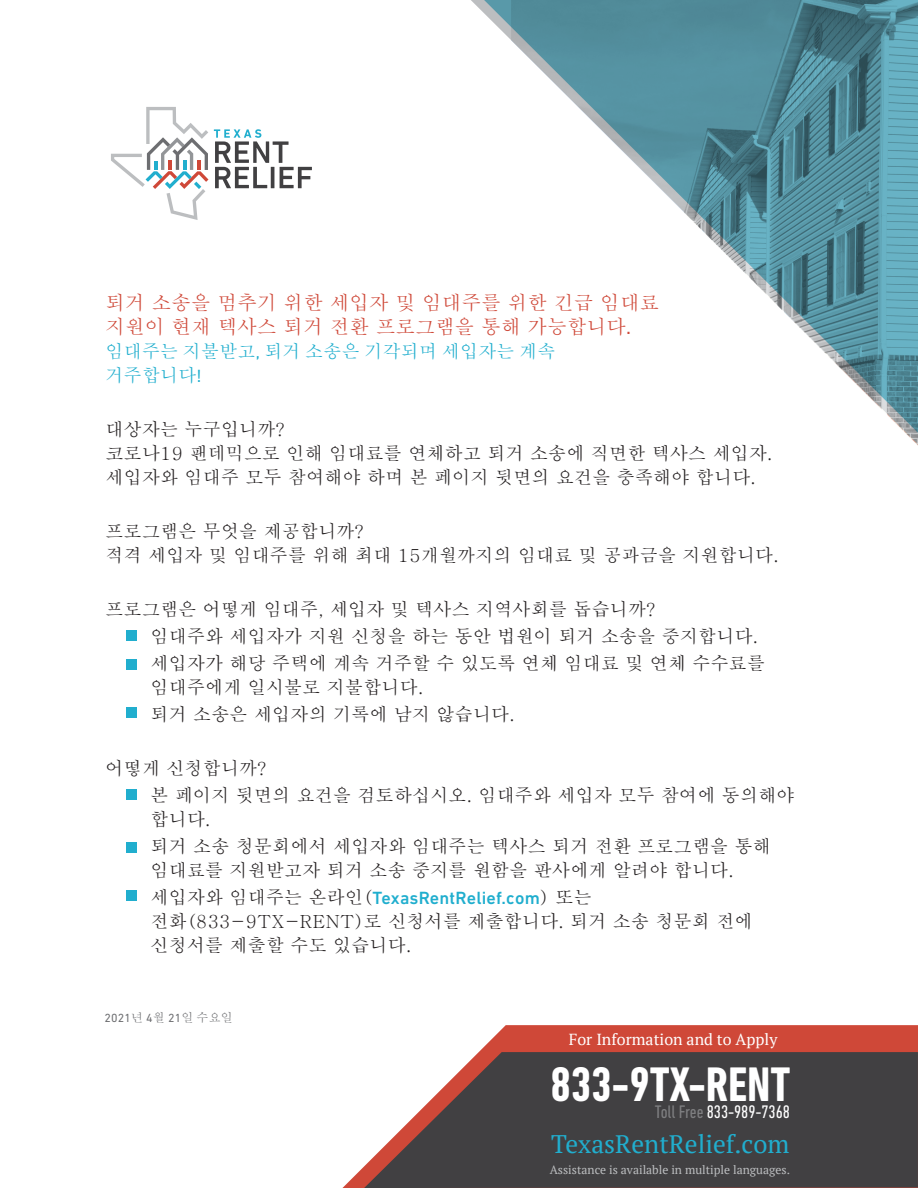
<style>
.page{position:relative;width:918px;height:1188px;background:#fff}
.page>*{position:absolute;margin:0;border:0;box-sizing:border-box;transform-origin:0 0}
.t1{font:700 condensed 49.35px "DIN Next LT Pro";letter-spacing:-.005em;color:#fff}
.t2{font:25.5px "PT Serif";color:#21aece}
.t3{font:500 19.5px/24px "Adobe Myungjo Std";letter-spacing:.01em;color:#cf4838}
.t4{font:condensed 18.45px "DIN Next LT Pro";letter-spacing:-.005em;color:#fff}
.t5{font:500 18px/27px "Adobe Myungjo Std";letter-spacing:.01em;color:#231f20}
.t6{font:500 18px "DIN Next LT Pro";letter-spacing:.01em;color:#20aece}
.t7{font:500 18px/24px "Adobe Myungjo Std";letter-spacing:.01em;color:#20aece}
.t8{font:15.9px "PT Serif";color:#fff}
.t9{font:12px "PT Serif";color:#bcbec0}
.t10{font:12px "DIN Next LT Pro";letter-spacing:.01em;color:#6e6f72}
.s1{font-family:"DIN Next LT Pro";font-weight:400;font-size:21px}
.s2{font-family:"DIN Next LT Pro";font-weight:400}
.s3{font-family:"Adobe Myungjo Std";color:#231f20}
.s4{font-family:"Adobe Myungjo Std";font-weight:500}
.s5{color:rgb(188 190 192/.5)}
</style>
<div class="page">
<svg style="left:482px;top:0;width:436px;height:436px"></svg>
<svg style="left:214px;top:129px;width:98px;height:59px"></svg>
<svg style="left:111px;top:107px;width:97px;height:113px"></svg>
<div style="left:126px;top:631px;width:10px;height:10px;background:#21aece"></div>
<svg style="left:342px;top:1025px;width:576px;height:163px;fill:#cf4838"></svg>
<svg style="left:364px;top:1052px;width:554px;height:136px;background:#575152"></svg>
<div style="left:126px;top:659px;width:10px;height:10px;background:#21aece"></div>
<div style="left:126px;top:707px;width:10px;height:10px;background:#21aece"></div>
<div style="left:126px;top:790px;width:10px;height:10px;background:#21aece"></div>
<div style="left:126px;top:842px;width:10px;height:10px;background:#21aece"></div>
<div style="left:126px;top:890px;width:10px;height:10px;background:#21aece"></div>
<p class="t3" style="left:106px;top:291px;width:555px">퇴거 소송을 멈추기 위한 세입자 및 임대주를 위한 긴급 임대료 지원이 현재 텍사스 퇴거 전환 프로그램을 통해 가능합니다<span class="s1">.</span></p>
<p class="t7" style="left:106px;top:339px;width:451px">임대주는 지불받고<span class="s2">,</span> 퇴거 소송은 기각되며 세입자는 계속 거주합니다<span class="s2">!</span></p>
<p class="t5" style="left:106px;top:417px;width:668px;line-height:24px">대상자는 누구입니까?<br>코로나19 팬데믹으로 인해 임대료를 연체하고 퇴거 소송에 직면한 텍사스 세입자. 세입자와 임대주 모두 참여해야 하며 본 페이지 뒷면의 요건을 충족해야 합니다.</p>
<p class="t5" style="left:106px;top:519px;width:675px;line-height:24px">프로그램은 무엇을 제공합니까?<br>적격 세입자 및 임대주를 위해 최대 15개월까지의 임대료 및 공과금을 지원합니다.</p>
<p class="t5" style="left:151px;top:596px;width:616px;text-indent:-45px">프로그램은 어떻게 임대주, 세입자 및 텍사스 지역사회를 돕습니까?<br>임대주와 세입자가 지원 신청을 하는 동안 법원이 퇴거 소송을 중지합니다. 세입자가 해당 주택에 계속 거주할 수 있도록 연체 임대료 및 연체 수수료를</p>
<p class="t5" style="left:151px;top:674px;width:366px">임대주에게 일시불로 지불합니다.<br>퇴거 소송은 세입자의 기록에 남지 않습니다.</p>
<p class="t5" style="left:151px;top:755px;width:646px;text-indent:-45px">어떻게 신청합니까?<br>본 페이지 뒷면의 요건을 검토하십시오. 임대주와 세입자 모두 참여에 동의해야</p>
<p class="t5" style="left:151px;top:806px;width:622px">합니다.<br>퇴거 소송 청문회에서 세입자와 임대주는 텍사스 퇴거 전환 프로그램을 통해</p>
<p class="t5" style="left:151px;top:857px;width:585px">임대료를 지원받고자 퇴거 소송 중지를 원함을 판사에게 알려야 합니다.</p>
<p class="t6" style="left:151px;top:887px;width:443px"><span class="s3">세입자와 임대주는 온라인(</span>TexasRentRelief.com<span class="s3">) 또는</span></p>
<p class="t5" style="left:151px;top:909px;width:603px;line-height:24px">전화(833-9TX-RENT)로 신청서를 제출합니다. 퇴거 소송 청문회 전에 신청서를 제출할 수도 있습니다.</p>
<p class="t10" style="left:105px;top:1011px;width:130px">2021<span class="s4">년</span> 4<span class="s4">월</span> 21<span class="s4">일 수요일</span></p>
<p class="t8" style="left:569px;top:1029px;width:210px">For Information and to Apply</p>
<h1 class="t1" style="left:550px;top:1056px;width:241px">833-9TX-RENT</h1>
<p class="t4" style="left:655px;top:1101px;width:137px"><span class="s5">Toll Free</span> 833-989-7368</p>
<h2 class="t2" style="left:551px;top:1128px;width:240px">TexasRentRelief.com</h2>
<p class="t9" style="left:550px;top:1162px;width:242px">Assistance is available in multiple languages.</p>
</div>
